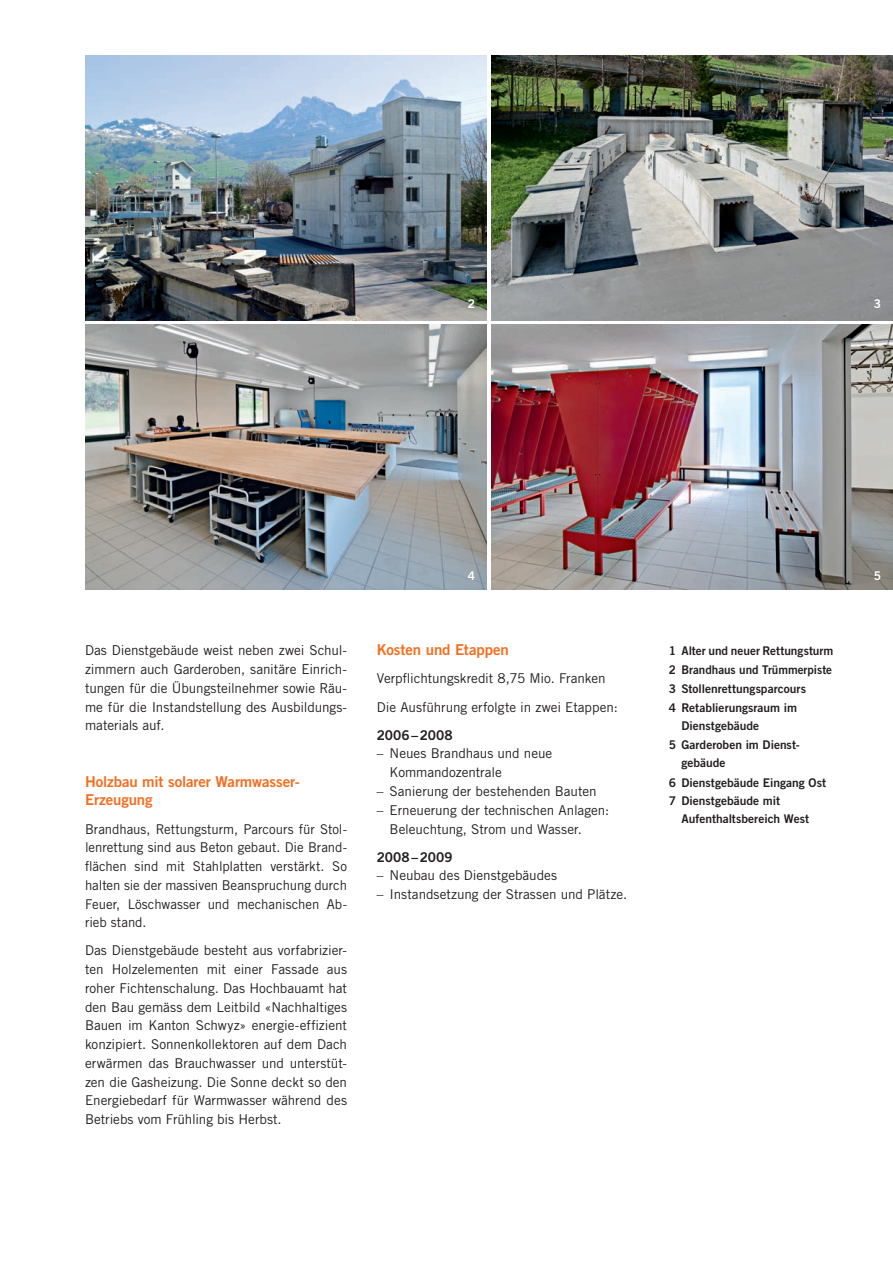
<style>
.page{position:relative;width:893px;height:1263px;background:#fff}
.page>*{position:absolute;margin:0;border:0;box-sizing:border-box;transform-origin:0 0}
.t1{font:15px/18.8px "Trade Gothic LT Std Bd 2";letter-spacing:-.005em;color:#f36e21}
.t2{font:13.65px/18.8px "Trade Gothic LT Std";letter-spacing:-.01em;color:#231f20;text-align:justify}
.t3{font:13.5px/18.8px "Trade Gothic LT Std";letter-spacing:-.005em;color:#231f20}
.t4{font:13.5px "Trade Gothic LT Std Bd 2";color:#231f20}
.t5{font:12px/18px "Trade Gothic LT Std Bd 2";color:#231f20}
.t6{font:12px "Trade Gothic LT Std Bd 2";color:#fff}
</style>
<div class="page">
<img style="left:491px;top:55px;width:402px;height:265px">
<img style="left:85px;top:55px;width:402px;height:265px">
<img style="left:85px;top:325px;width:402px;height:265px">
<img style="left:491px;top:325px;width:402px;height:265px">
<p class="t6" style="left:468px;top:297px;width:9px">2</p>
<p class="t6" style="left:874px;top:297px;width:9px">3</p>
<p class="t2" style="left:85px;top:641px;width:264px">Das Dienstgebäude weist neben zwei Schul&shy;zimmern auch Garderoben, sanitäre Einrich&shy;tungen für die Übungsteilnehmer sowie Räu&shy;me für die Instandstellung des Ausbildungs - materials auf.</p>
<p class="t1" style="left:85px;top:772px;width:216px">Holzbau mit solarer Warmwasser-<br>Erzeugung</p>
<p class="t3" style="left:85px;top:819px;width:264px;text-align:justify">Brandhaus, Rettungsturm, Parcours für Stol&shy;lenrettung sind aus Beton gebaut. Die Brand&shy;flächen sind mit Stahlplatten verstärkt. So halten sie der massiven Beanspruchung durch Feuer, Löschwasser und mechanischen Ab&shy;rieb stand.</p>
<p class="t3" style="left:85px;top:941px;width:264px;text-align:justify">Das Dienstgebäude besteht aus vorfabrizier&shy;ten Holzelementen mit einer Fassade aus roher Fichtenschalung. Das Hochbauamt hat den Bau gemäss dem Leitbild «Nachhaltiges Bauen im Kanton Schwyz» energie-effizient konzipiert. Sonnenkollektoren auf dem Dach erwärmen das Brauchwasser und unterstüt&shy;zen die Gasheizung. Die Sonne deckt so den Energiebedarf für Warmwasser während des Betriebs vom Frühling bis Herbst.</p>
<p class="t6" style="left:468px;top:569px;width:9px">4</p>
<p class="t6" style="left:874px;top:569px;width:9px">5</p>
<p class="t1" style="left:377px;top:640px;width:133px">Kosten und Etappen</p>
<p class="t3" style="left:377px;top:664px;width:242px;line-height:28px">Verpflichtungskredit 8,75 Mio. Franken<br>Die Ausführung erfolgte in zwei Etappen:</p>
<p class="t4" style="left:377px;top:726px;width:77px">2006 – 2008</p>
<p class="t3" style="left:390px;top:744px;width:164px;text-indent:-13px">– Neues Brandhaus und neue<br>Kommandozentrale</p>
<p class="t3" style="left:377px;top:782px;width:221px">– Sanierung der bestehenden Bauten</p>
<p class="t3" style="left:390px;top:800px;width:221px;text-indent:-13px">– Erneuerung der technischen Anlagen:<br>Beleuchtung, Strom und Wasser.</p>
<p class="t4" style="left:377px;top:848px;width:77px">2008 – 2009</p>
<p class="t3" style="left:377px;top:866px;width:182px">– Neubau des Dienstgebäudes</p>
<p class="t3" style="left:377px;top:885px;width:252px">– Instandsetzung der Strassen und Plätze.</p>
<p class="t5" style="left:669px;top:642px;width:166px">1 Alter und neuer Rettungsturm</p>
<p class="t5" style="left:669px;top:661px;width:165px">2 Brandhaus und Trümmerpiste</p>
<p class="t5" style="left:669px;top:679px;width:139px">3 Stollenrettungsparcours</p>
<p class="t5" style="left:669px;top:698px;width:130px">4 Retablierungsraum im</p>
<p class="t5" style="left:681px;top:716px;width:79px">Dienstgebäude</p>
<p class="t5" style="left:681px;top:736px;width:120px;text-indent:-13px">5 Garderoben im Dienst&shy;gebäude</p>
<p class="t5" style="left:669px;top:773px;width:159px;line-height:18.8px">6 Dienstgebäude Eingang Ost<br>7 Dienstgebäude mit</p>
<p class="t5" style="left:681px;top:810px;width:129px">Aufenthaltsbereich West</p>
</div>
